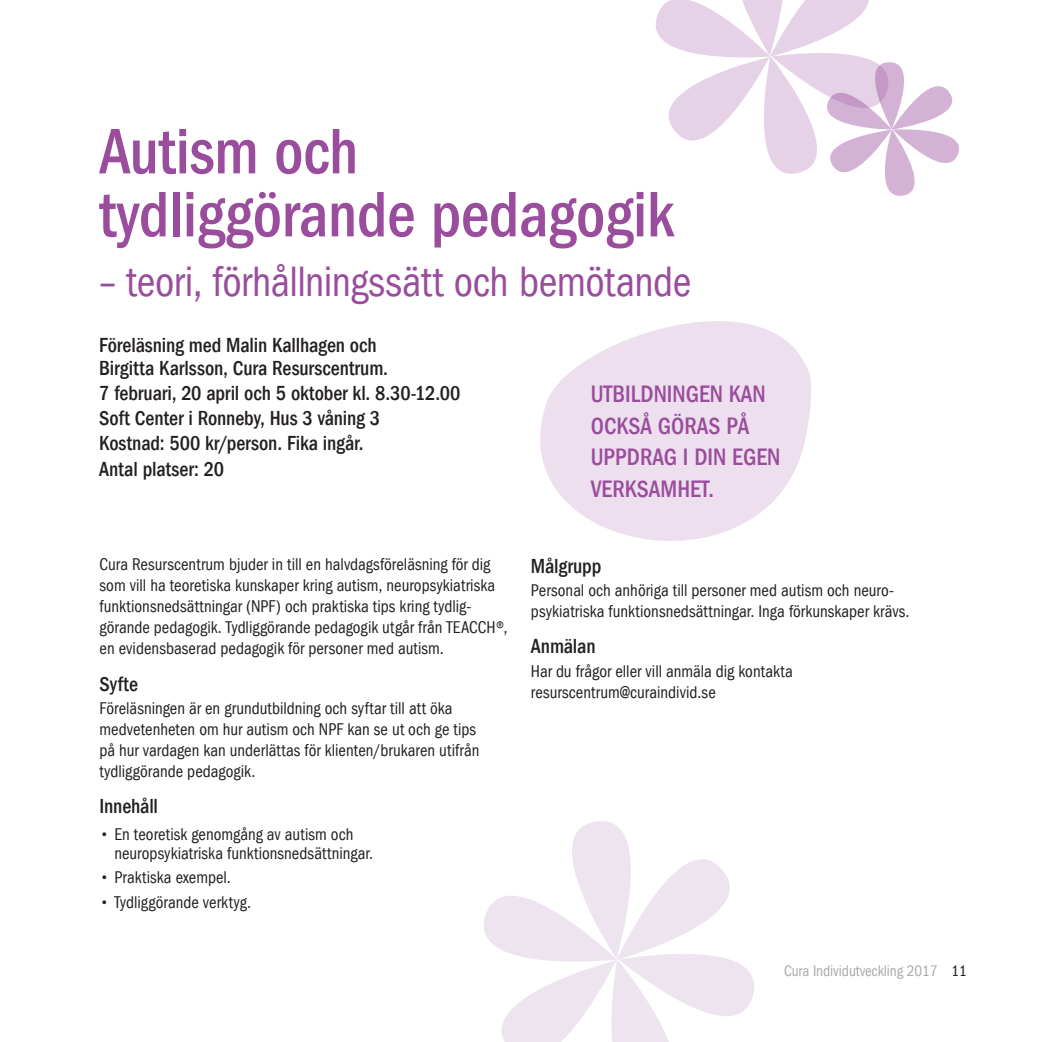
<style>
.page{position:relative;width:1042px;height:1042px;background:#fff}
.page>*{position:absolute;margin:0;border:0;box-sizing:border-box;transform-origin:0 0}
.t1{font:500 condensed 66.5px/63px "Franklin Gothic LT";letter-spacing:-.005em;color:#9a4c9d;scale:.96 1}
.t2{font:condensed 43.75px "Franklin Gothic LT";letter-spacing:-.01em;color:#9a4c9d;scale:.96 1}
.t3{font:500 condensed 24.5px/31.5px "Franklin Gothic LT";color:#9a4c9d;scale:.96 1}
.t4{font:500 condensed 21px/25.2px "Franklin Gothic LT";letter-spacing:-.005em;color:#231f20;scale:.96 1}
.t5{font:condensed 17.5px/21px "Franklin Gothic LT";color:#231f20;scale:.96 1}
.t6{font:condensed 15.75px "Franklin Gothic LT";letter-spacing:-.005em;color:#a8a9ad;scale:.96 1}
.s1{font-weight:500;font-stretch:normal}
.s2{color:#231f20}
</style>
<div class="page">
<svg style="left:540px;top:321px;width:271px;height:220px;fill:#eddfed"></svg>
<svg style="left:655px;top:0;width:304px;height:196px"></svg>
<svg style="left:484px;top:821px;width:270px;height:221px"></svg>
<h1 class="t1" style="left:99px;top:120px;width:600px">Autism och tydliggörande pedagogik</h1>
<h2 class="t2" style="left:99px;top:257px;width:618px">– teori, förhållningssätt och bemötande</h2>
<p class="t4" style="left:99px;top:334px;width:302px;line-height:22.8px">Föreläsning med Malin Kallhagen och<br>Birgitta Karlsson, Cura Resurscentrum.</p>
<p class="t4" style="left:99px;top:380px;width:378px">7 februari, 20 april och 5 oktober kl. 8.30-12.00<br>Soft Center i Ronneby, Hus 3 våning 3<br>Kostnad: 500 kr/person. Fika ingår.<br>Antal platser: 20</p>
<p class="t5" style="left:99px;top:554px;width:426px">Cura Resurscentrum bjuder in till en halvdagsföreläsning för dig som vill ha teoretiska kunskaper kring autism, neuropsykiatriska funktionsnedsättningar (NPF) och praktiska tips kring tydlig&shy;görande pedagogik. Tydliggörande pedagogik utgår från TEACCH®, en evidensbaserad pedagogik för personer med autism.</p>
<p class="t4" style="left:99px;top:671px;width:42px">Syfte</p>
<p class="t5" style="left:99px;top:698px;width:397px">Föreläsningen är en grundutbildning och syftar till att öka medvetenheten om hur autism och NPF kan se ut och ge tips på hur vardagen kan underlättas för klienten/brukaren utifrån tydliggörande pedagogik.</p>
<p class="t4" style="left:99px;top:794px;width:63px">Innehåll</p>
<p class="t5" style="left:114px;top:824px;width:271px;line-height:19.2px;text-indent:-15px"><span class="s1">•</span> En teoretisk genomgång av autism och neuropsykiatriska funktionsnedsättningar.</p>
<p class="t5" style="left:99px;top:867px;width:138px"><span class="s1">•</span> Praktiska exempel.</p>
<p class="t5" style="left:99px;top:891px;width:159px"><span class="s1">•</span> Tydliggörande verktyg.</p>
<h3 class="t3" style="left:591px;top:378px;width:199px">UTBILDNINGEN KAN<br>OCKSÅ GÖRAS PÅ<br>UPPDRAG I DIN EGEN<br>VERKSAMHET.</h3>
<p class="t4" style="left:531px;top:553px;width:75px">Målgrupp</p>
<p class="t5" style="left:531px;top:580px;width:396px">Personal och anhöriga till personer med autism och neuro&shy;psykiatriska funktionsnedsättningar. Inga förkunskaper krävs.</p>
<p class="t4" style="left:531px;top:634px;width:69px">Anmälan</p>
<p class="t5" style="left:531px;top:661px;width:274px">Har du frågor eller vill anmäla dig kontakta resurscentrum@curaindivid.se</p>
<p class="t6" style="left:784px;top:961px;width:192px">Cura Individutveckling 2017 <span class="s2">11</span></p>
</div>
